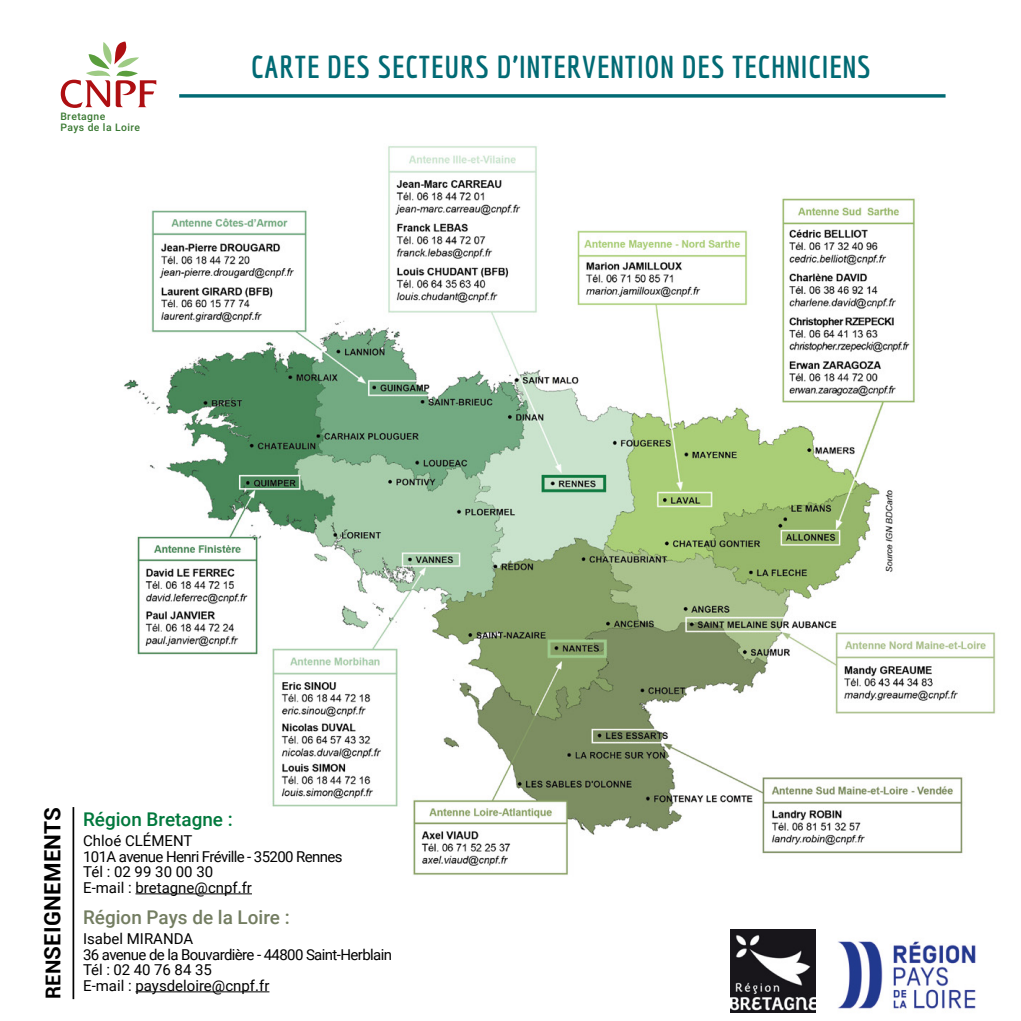
<style>
.page{position:relative;width:1021px;height:1021px;background:#fff}
.page>*{position:absolute;margin:0;border:0;box-sizing:border-box;transform-origin:0 0}
.t1{font:700 30.9px "Economica";letter-spacing:.03em;color:#016a74}
.t2{font:700 22.5px "Roboto";letter-spacing:.01em;color:#000}
.t3{font:500 18.9px "Roboto";color:#737d61}
.t4{font:500 18.9px "Roboto";color:#00783c}
.t5{font:15px/15.6px "Roboto";letter-spacing:-.015em;color:#000}
.t6{font:500 10.5px/10.8px "Roboto";letter-spacing:.04em;color:#397831}
.s1{font-size:20.4px}
</style>
<div class="page">
<img style="left:72px;top:146px;width:924px;height:830px">
<svg style="left:179px;top:94px;width:766px;height:4px;background:#247e87"></svg>
<img style="left:823px;top:923px;width:171px;height:86px">
<svg style="left:61px;top:42px;width:95px;height:66px"></svg>
<img style="left:730px;top:929px;width:85px;height:83px">
<hr style="left:135px;top:893px;width:117px;height:1px;background:#000">
<hr style="left:135px;top:991px;width:134px;height:1px;background:#000">
<hr style="left:73px;top:807px;width:1px;height:192px;background:#000">
<p class="t6" style="left:60px;top:111px;width:81px">Bretagne<br>Pays de la Loire</p>
<h1 class="t1" style="left:251px;top:49px;width:621px">CARTE DES SECTEURS D’INTERVENTION DES TECHNICIENS</h1>
<h2 class="t2" style="left:37px;top:999px;width:193px;rotate:-90deg"><span class="s1">REN</span>SEIGNEMENTS</h2>
<p class="t4" style="left:83px;top:805px;width:151px">Région Bretagne :</p>
<p class="t5" style="left:83px;top:832px;width:261px">Chloé CLÉMENT<br>101A avenue Henri Fréville - 35200 Rennes<br>Tél : 02 99 30 00 30<br>E-mail : bretagne@cnpf.fr</p>
<p class="t3" style="left:83px;top:903px;width:208px">Région Pays de la Loire :</p>
<p class="t5" style="left:83px;top:930px;width:310px">Isabel MIRANDA<br>36 avenue de la Bouvardière - 44800 Saint-Herblain<br>Tél : 02 40 76 84 35<br>E-mail : paysdeloire@cnpf.fr</p>
</div>
